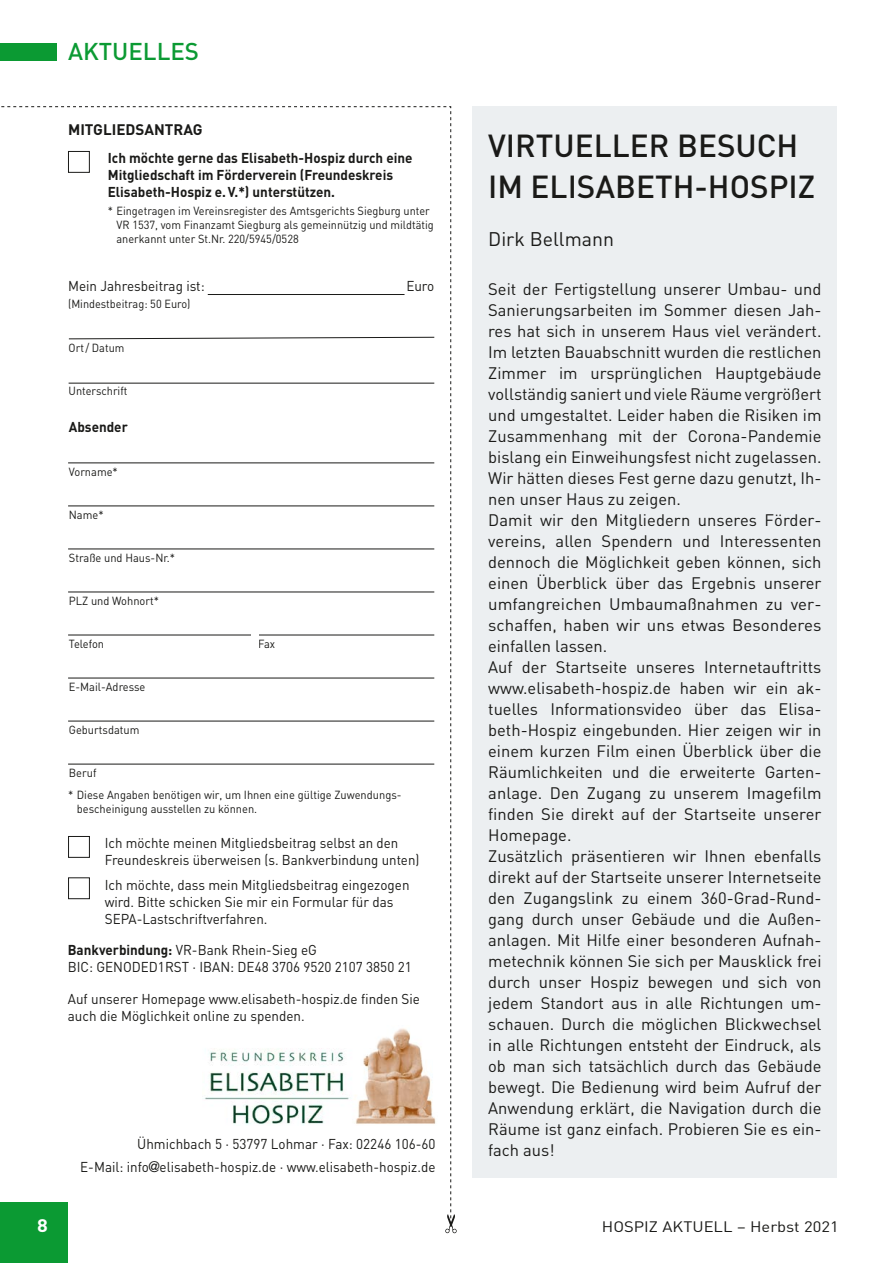
<style>
.page{position:relative;width:893px;height:1263px;background:#fff}
.page>*{position:absolute;margin:0;border:0;box-sizing:border-box;transform-origin:0 0}
.t1{font:500 31.5px/40.5px "DIN";color:#1a1a18}
.t2{font:500 24px "DIN";color:#0b9a33}
.t3{font:19.5px "DIN";color:#1a1a18}
.t4{font:700 18px "DIN";color:#fff;scale:1.1 1}
.t5{font:16.5px/21px "DIN";color:#1a1a18}
.t6{font:700 15.15px "DIN";color:#1a1a18}
.t7{font:15px "DIN";color:#1a1a18;scale:1.1 1}
.t8{font:14.1px/17px "DIN";color:#1a1a18;scale:.95 1}
.t9{font:700 14.1px/17px "DIN";color:#1a1a18;scale:.95 1}
.t10{font:14.1px/17px "DIN";color:#1a1a18;scale:.94 1}
.t11{font:11.7px/14px "DIN";color:#1a1a18;scale:.94 1}
.t12{font:11.7px/14px "DIN";color:#1a1a18;scale:.95 1}
.s1{font-weight:700}
.s2{font-family:"DIN Neuzeit Grotesk";font-weight:300}
</style>
<div class="page">
<div style="left:0;top:1202px;width:67px;height:61px;background:#0b9a33"></div>
<svg style="left:1px;top:106px;width:456px;height:1127px"></svg>
<div style="left:68px;top:836px;width:22px;height:21px;border:1px solid #1a1a18"></div>
<div style="left:68px;top:878px;width:22px;height:21px;border:1px solid #1a1a18"></div>
<div style="left:252px;top:625px;width:7px;height:26px;background:#fff"></div>
<div style="left:472px;top:107px;width:365px;height:1071px;background:#eceff1"></div>
<div style="left:0;top:43px;width:56px;height:17px;background:#0b9a33"></div>
<h2 class="t2" style="left:68px;top:36px;width:133px">AKTUELLES</h2>
<p class="t6" style="left:68px;top:119px;width:136px">MITGLIEDSANTRAG</p>
<p class="t9" style="left:108px;top:149px;width:322px">Ich möchte gerne das Elisabeth-Hospiz durch eine<br>Mitgliedschaft im Förderverein (Freundeskreis<br>Elisabeth-Hospiz e.V.*) unterstützen.</p>
<p class="t11" style="left:116px;top:204px;width:339px;text-indent:-9px">* Eingetragen im Vereinsregister des Amtsgerichts Siegburg unter<br>VR 1537, vom Finanzamt Siegburg als gemeinnützig und mildtätig anerkannt unter St.Nr. 220/5945/0528</p>
<p class="t8" style="left:68px;top:277px;width:145px">Mein Jahresbeitrag ist:</p>
<p class="t11" style="left:68px;top:296px;width:132px">(Mindestbeitrag: 50 Euro)</p>
<p class="t8" style="left:406px;top:277px;width:31px">Euro</p>
<p class="t11" style="left:69px;top:340px;width:61px">Ort/ Datum</p>
<p class="t11" style="left:69px;top:384px;width:64px">Unterschrift</p>
<p class="t9" style="left:69px;top:417px;width:64px">Absender</p>
<p class="t12" style="left:69px;top:465px;width:53px">Vorname*</p>
<p class="t12" style="left:69px;top:508px;width:38px">Name*</p>
<p class="t12" style="left:69px;top:551px;width:113px">Straße und Haus-Nr.*</p>
<p class="t12" style="left:69px;top:594px;width:96px">PLZ und Wohnort*</p>
<p class="t12" style="left:69px;top:637px;width:39px">Telefon</p>
<p class="t12" style="left:258px;top:637px;width:20px">Fax</p>
<p class="t12" style="left:69px;top:679px;width:82px">E-Mail-Adresse</p>
<p class="t12" style="left:69px;top:722px;width:76px">Geburtsdatum</p>
<p class="t12" style="left:69px;top:766px;width:31px">Beruf</p>
<p class="t12" style="left:77px;top:787px;width:342px;text-indent:-9px">* Diese Angaben benötigen wir, um Ihnen eine gültige Zuwendungs&shy;bescheinigung ausstellen zu können.</p>
<p class="t10" style="left:105px;top:834px;width:336px">Ich möchte meinen Mitgliedsbeitrag selbst an den<br>Freundeskreis überweisen (s. Bankverbindung unten)</p>
<p class="t8" style="left:105px;top:876px;width:322px">Ich möchte, dass mein Mitgliedsbeitrag eingezogen wird. Bitte schicken Sie mir ein Formular für das<br>SEPA-Lastschriftverfahren.</p>
<p class="t8" style="left:68px;top:941px;width:363px"><span class="s1">Bankverbindung:</span> VR-Bank Rhein-Sieg eG<br>BIC: GENODED1RST · IBAN: DE48 3706 9520 2107 3850 21</p>
<p class="t8" style="left:68px;top:990px;width:372px">Auf unserer Homepage www.elisabeth-hospiz.de finden Sie auch die Möglichkeit online zu spenden.</p>
<p class="t8" style="left:80px;top:1131px;width:375px;line-height:23.2px;text-align:right">Ühmichbach 5 · 53797 Lohmar · Fax: 02246 106-60<br>E-Mail: info<span class="s2">@</span>elisabeth-hospiz.de · www.elisabeth-hospiz.de</p>
<h1 class="t1" style="left:488px;top:125px;width:328px">VIRTUELLER BESUCH<br>IM ELISABETH-HOSPIZ</h1>
<p class="t3" style="left:488px;top:226px;width:127px">Dirk Bellmann</p>
<p class="t5" style="left:488px;top:278px;width:335px">Seit der Fertigstellung unserer Umbau- und Sanierungsarbeiten im Sommer diesen Jah&shy;res hat sich in unserem Haus viel verändert.<br>Im letzten Bauabschnitt wurden die restlichen Zimmer im ursprünglichen Hauptgebäude vollständig saniert und vieleRäume vergrößert und umgestaltet. Leider haben die Risiken im Zusammenhang mit der Corona-Pandemie bislang ein Einweihungsfest nicht zugelassen.<br>Wir hätten dieses Fest gerne dazu genutzt, Ih&shy;nen unser Haus zu zeigen.<br>Damit wir den Mitgliedern unseres Förder&shy;vereins, allen Spendern und Interessenten dennoch die Möglichkeit geben können, sich einen Überblick über das Ergebnis unserer umfangreichen Umbaumaßnahmen zu ver&shy;schaffen, haben wir uns etwas Besonderes einfallen lassen.<br>Auf der Startseite unseres Internetauftritts www.elisabeth-hospiz.de haben wir ein ak&shy;tuelles Informationsvideo über das Elisa&shy;beth-Hospiz eingebunden. Hier zeigen wir in einem kurzen Film einen Überblick über die Räumlichkeiten und die erweiterte Garten&shy;anlage. Den Zugang zu unserem Imagefilm finden Sie direkt auf der Startseite unserer Homepage.<br>Zusätzlich präsentieren wir Ihnen ebenfalls direkt auf der Startseite unserer Internetseite den Zugangslink zu einem 360-Grad-Rund&shy;gang durch unser Gebäude und die Außen&shy;anlagen. Mit Hilfe einer besonderen Aufnah&shy;metechnik können Sie sich per Mausklick frei durch unser Hospiz bewegen und sich von jedem Standort aus in alle Richtungen um&shy;schauen. Durch die möglichen Blickwechsel in alle Richtungen entsteht der Eindruck, als ob man sich tatsächlich durch das Gebäude bewegt. Die Bedienung wird beim Aufruf der Anwendung erklärt, die Navigation durch die Räume ist ganz einfach. Probieren Sie es ein&shy;fach aus!</p>
<p class="t4" style="left:37px;top:1214px;width:11px">8</p>
<p class="t7" style="left:602px;top:1217px;width:217px">HOSPIZ AKTUELL – Herbst 2021</p>
</div>
